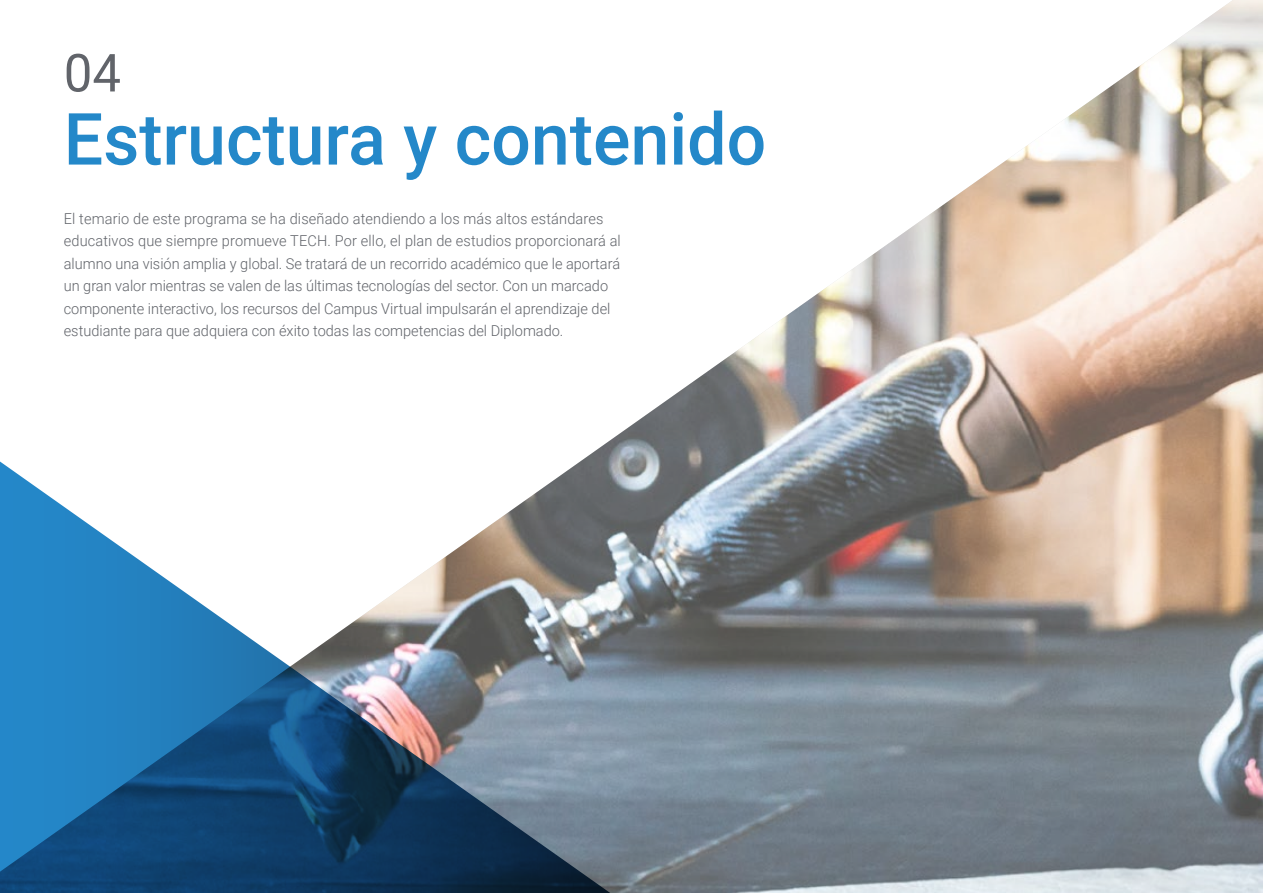
<style>
.page{position:relative;width:1263px;height:893px;background:#fff}
.page>*{position:absolute;margin:0;border:0;box-sizing:border-box;transform-origin:0 0}
.t1{font:500 72px "Roboto";color:#2488c9}
.t2{font:52.5px "Roboto";color:#61646a}
.t3{font:300 15px/22.5px "Roboto";color:#61646a}
</style>
<div class="page">
<img style="left:602px;top:0;width:661px;height:893px">
<svg style="left:0;top:446px;width:640px;height:447px"></svg>
<h2 class="t2" style="left:64px;top:36px;width:59px">04</h2>
<h1 class="t1" style="left:64px;top:89px;width:704px">Estructura y contenido</h1>
<p class="t3" style="left:64px;top:207px;width:558px">El temario de este programa se ha diseñado atendiendo a los más altos estándares educativos que siempre promueve TECH. Por ello, el plan de estudios proporcionará al alumno una visión amplia y global. Se tratará de un recorrido académico que le aportará un gran valor mientras se valen de las últimas tecnologías del sector. Con un marcado componente interactivo, los recursos del Campus Virtual impulsarán el aprendizaje del estudiante para que adquiera con éxito todas las competencias del Diplomado.</p>
</div>
